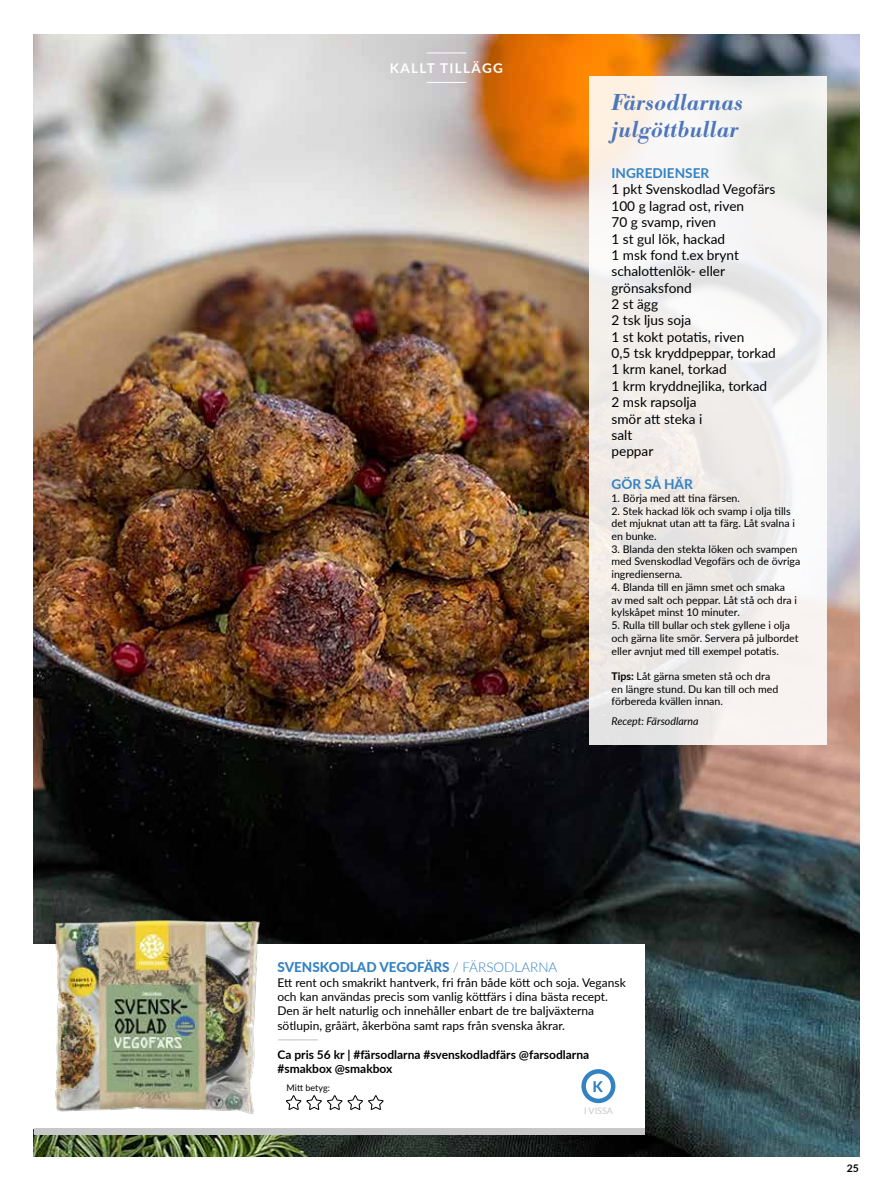
<style>
.page{position:relative;width:893px;height:1191px;background:#fff}
.page>*{position:absolute;margin:0;border:0;box-sizing:border-box;transform-origin:0 0}
.t1{font:italic 500 22.65px/27.3px "Bodoni BE";color:#4e76ba}
.t2{font:13.65px/16.4px "Lato";color:#000}
.t3{font:700 13.65px "Lato";color:#3382c2}
.t4{font:800 13.5px "Lato";color:#3382c2}
.t5{font:700 13.5px "Lato";letter-spacing:.1em;color:#fff}
.t6{font:12px/14.4px "Lato";color:#000}
.t7{font:700 12px/14.4px "Lato";color:#000}
.t8{font:700 12px "Lato";color:#c8c8c8}
.t9{font:10.65px/12.8px "Lato";color:#000}
.t10{font:italic 10.65px "Lato";color:#000}
.t11{font:700 10.5px "Lato";color:#000}
.t12{font:9px "Lato";color:#000}
.t13{font:9px "Lato";color:#c8c8c8}
.s1{font-weight:700}
.s2{font-weight:300}
</style>
<div class="page">
<img style="left:34px;top:34px;width:825px;height:1123px">
<div style="left:30px;top:944px;width:614px;height:184px;background:#fff"></div>
<div style="left:34px;top:1128px;width:610px;height:7px;background:#c8c8c8"></div>
<svg style="left:286px;top:1095px;width:98px;height:15px"></svg>
<div style="left:581px;top:1069px;width:34px;height:34px;border:4px solid #3382c2;border-radius:50%"></div>
<svg style="left:593px;top:1081px;width:10px;height:11px"></svg>
<img style="left:50px;top:918px;width:212px;height:196px">
<svg style="left:590px;top:76px;width:237px;height:669px;fill:#f1eeeb"></svg>
<hr style="left:427px;top:82px;width:39px;height:1px;background:#fff">
<hr style="left:427px;top:53px;width:39px;height:1px;background:#fff">
<p class="t5" style="left:390px;top:58px;width:114px">KALLT TILLÄGG</p>
<h1 class="t1" style="left:611px;top:89px;width:133px">Färsodlarnas julgöttbullar</h1>
<p class="t3" style="left:611px;top:163px;width:99px">INGREDIENSER</p>
<p class="t2" style="left:611px;top:181px;width:166px">1 pkt Svenskodlad Vegofärs<br>100 g lagrad ost, riven<br>70 g svamp, riven<br>1 st gul lök, hackad<br>1 msk fond t.ex brynt schalottenlök- eller grönsaksfond<br>2 st ägg<br>2 tsk ljus soja<br>1 st kokt potatis, riven<br>0,5 tsk kryddpeppar, torkad<br>1 krm kanel, torkad<br>1 krm kryddnejlika, torkad<br>2 msk rapsolja<br>smör att steka i<br>salt<br>peppar</p>
<p class="t3" style="left:611px;top:474px;width:83px">GÖR SÅ HÄR</p>
<p class="t9" style="left:611px;top:491px;width:130px">1. Börja med att tina färsen.</p>
<p class="t9" style="left:611px;top:504px;width:185px">2. Stek hackad lök och svamp i olja tills det mjuknat utan att ta färg. Låt svalna i en bunke.</p>
<p class="t9" style="left:611px;top:542px;width:190px">3. Blanda den stekta löken och svampen med Svenskodlad Vegofärs och de övriga ingredienserna.</p>
<p class="t9" style="left:611px;top:580px;width:187px">4. Blanda till en jämn smet och smaka av med salt och peppar. Låt stå och dra i kylskåpet minst 10 minuter.</p>
<p class="t9" style="left:611px;top:618px;width:189px">5. Rulla till bullar och stek gyllene i olja och gärna lite smör. Servera på julbordet eller avnjut med till exempel potatis.</p>
<p class="t9" style="left:611px;top:669px;width:168px"><span class="s1">Tips:</span> Låt gärna smeten stå och dra en längre stund. Du kan till och med förbereda kvällen innan.</p>
<p class="t10" style="left:611px;top:713px;width:88px">Recept: Färsodlarna</p>
<p class="t4" style="left:277px;top:957px;width:281px">SVENSKODLAD VEGOFÄRS <span class="s2">/ FÄRSODLARNA</span></p>
<p class="t6" style="left:277px;top:974px;width:350px">Ett rent och smakrikt hantverk, fri från både kött och soja. Vegansk och kan användas precis som vanlig köttfärs i dina bästa recept.<br>Den är helt naturlig och innehåller enbart de tre baljväxterna sötlupin, gråärt, åkerböna samt raps från svenska åkrar.</p>
<p class="t8" style="left:277px;top:1031px;width:43px">—————</p>
<p class="t7" style="left:277px;top:1046px;width:313px">Ca pris 56 kr | #färsodlarna #svenskodladfärs @farsodlarna #smakbox @smakbox</p>
<p class="t12" style="left:287px;top:1080px;width:45px">Mitt betyg:</p>
<p class="t13" style="left:584px;top:1104px;width:30px">I VISSA</p>
<p class="t11" style="left:847px;top:1160px;width:14px">25</p>
</div>
